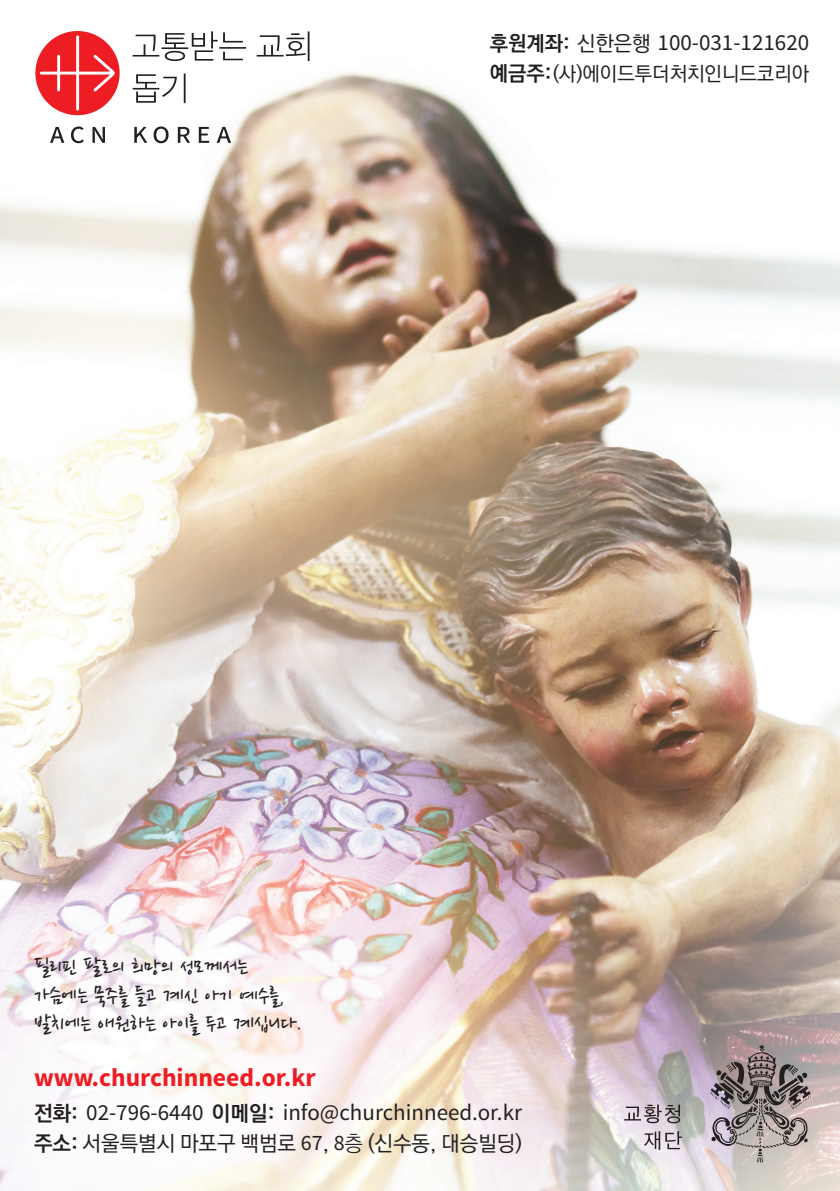
<style>
.page{position:relative;width:840px;height:1191px;background:#fff}
.page>*{position:absolute;margin:0;border:0;box-sizing:border-box;transform-origin:0 0}
.t1{font:700 25.6px "Source Sans Pro";color:#ee1d23}
.t2{font:24px/28.8px "Nanum Pen";color:#231f20}
.t3{font:23px "Source Sans Pro";color:#231f20}
.t4{font:500 21.2px "Ko Pub Dotum";color:#231f20}
.t5{font:500 20px "Ko Pub Dotum";color:#231f20}
.s1{font-family:"Ko Pub Dotum";font-weight:700;font-size:21px}
.s2{font-family:"Ko Pub Dotum";font-weight:500;font-size:21px}
.s3{font-weight:700;font-size:21px}
.s4{font-family:"Ko Pub Dotum";font-weight:700;font-size:21.2px}
.s5{font-weight:700}
.s6{font-family:"Source Sans Pro";font-weight:400;font-size:22px}
.s7{font-weight:300}
</style>
<div class="page">
<img style="left:0;top:31px;width:839px;height:1160px">
<svg style="left:134px;top:126px;width:97px;height:17px"></svg>
<svg style="left:50px;top:126px;width:55px;height:17px"></svg>
<div style="left:35px;top:31px;width:85px;height:84px;background:#ee1d23;border-radius:50%"></div>
<svg style="left:40px;top:35px;width:75px;height:76px"></svg>
<svg style="left:133px;top:73px;width:52px;height:30px"></svg>
<svg style="left:133px;top:31px;width:176px;height:30px"></svg>
<svg style="left:710px;top:1045px;width:100px;height:117px;background:#998e90"></svg>
<svg style="left:643px;top:1131px;width:38px;height:18px"></svg>
<svg style="left:624px;top:1104px;width:55px;height:19px"></svg>
<p class="t3" style="left:489px;top:28px;width:320px"><span class="s1">후원계좌:</span> <span class="s2">신한은행</span> 100-031-121620</p>
<p class="t5" style="left:489px;top:64px;width:320px"><span class="s3">예금주:</span>(사)에이드투더처치인니드코리아</p>
<p class="t2" style="left:34px;top:953px;width:269px">필리핀 팔로의 희망의 성모께서는 가슴에는 묵주를 들고 계신 아기 예수를, 발치에는 애원하는 아이를 두고 계십니다.</p>
<p class="t1" style="left:34px;top:1060px;width:283px">www.churchinneed.or.kr</p>
<p class="t3" style="left:34px;top:1098px;width:489px"><span class="s4">전화:</span> 02-796-6440 <span class="s4">이메일:</span> info@churchinneed.or.kr</p>
<p class="t4" style="left:34px;top:1132px;width:489px"><span class="s5">주소:</span> 서울특별시 마포구 백범로 <span class="s6">67</span>, <span class="s6">8</span><span class="s7">층</span> (신수동, 대승빌딩)</p>
</div>
